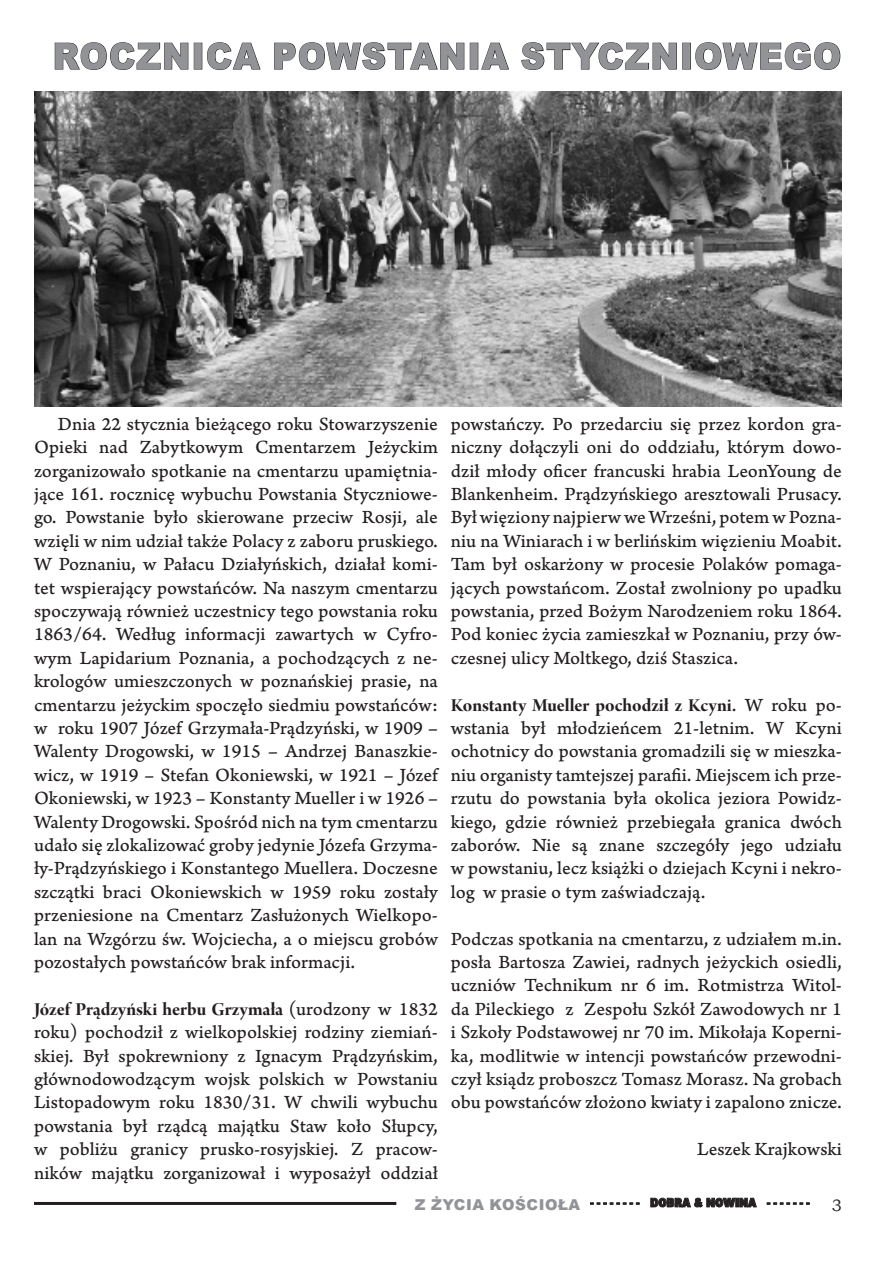
<style>
.page{position:relative;width:893px;height:1263px;background:#fff}
.page>*{position:absolute;margin:0;border:0;box-sizing:border-box;transform-origin:0 0}
.t1{font:900 36px "Arial";letter-spacing:.035em;color:#919396;scale:.94 1}
.t2{font:19.5px/23.4px "Arno Pro Caption";color:#231f20;text-align:justify}
.t3{font:16.5px "Bookman Old Style";color:#231f20}
.t4{font:900 12px "EFN Gilead";color:#231f20}
.s1{font-family:"Arno Pro Bold Display"}
.s2{font-family:"Arial";font-size:15px;color:#919396}
</style>
<div class="page">
<hr style="left:34px;top:1202px;width:362px;height:3px;background:#231f20">
<svg style="left:590px;top:1202px;width:50px;height:2px"></svg>
<svg style="left:650px;top:1197px;width:107px;height:11px"></svg>
<svg style="left:767px;top:1202px;width:43px;height:2px"></svg>
<svg style="left:54px;top:42px;width:135px;height:28px"></svg>
<div style="left:194px;top:43px;width:8px;height:27px;border:1px solid #231f20"></div>
<svg style="left:207px;top:42px;width:54px;height:28px"></svg>
<svg style="left:274px;top:42px;width:191px;height:28px"></svg>
<div style="left:470px;top:43px;width:8px;height:27px;border:1px solid #231f20"></div>
<svg style="left:481px;top:42px;width:28px;height:28px"></svg>
<svg style="left:521px;top:42px;width:156px;height:28px"></svg>
<div style="left:682px;top:43px;width:9px;height:27px;border:1px solid #231f20"></div>
<svg style="left:695px;top:42px;width:146px;height:28px"></svg>
<img style="left:34px;top:92px;width:808px;height:314px">
<p class="t1" style="left:53px;top:30px;width:840px">ROCZNICA POWSTANIA STYCZNIOWEGO</p>
<p class="t2" style="left:34px;top:413px;width:405px;text-indent:24px">Dnia 22 stycznia bieżącego roku Stowarzyszenie Opieki nad Zabytkowym Cmentarzem Jeżyckim zorganizowało spotkanie na cmentarzu upamiętnia&shy;jące 161. rocznicę wybuchu Powstania Styczniowe&shy;go. Powstanie było skierowane przeciw Rosji, ale wzięli w nim udział także Polacy z zaboru pruskiego.<br>W Poznaniu, w Pałacu Działyńskich, działał komi&shy;tet wspierający powstańców. Na naszym cmentarzu spoczywają również uczestnicy tego powstania roku 1863/64. Według informacji zawartych w Cyfro&shy;wym Lapidarium Poznania, a pochodzących z ne&shy;krologów umieszczonych w poznańskiej prasie, na cmentarzu jeżyckim spoczęło siedmiu powstańców: w roku 1907 Józef Grzymała-Prądzyński, w 1909 – Walenty Drogowski, w 1915 – Andrzej Banaszkie&shy;wicz, w 1919 – Stefan Okoniewski, w 1921 – Józef Okoniewski, w 1923 – Konstanty Mueller i w 1926 – Walenty Drogowski. Spośród nich na tym cmentarzu udało się zlokalizować groby jedynie Józefa Grzyma&shy;ły-Prądzyńskiego i Konstantego Muellera. Doczesne szczątki braci Okoniewskich w 1959 roku zostały przeniesione na Cmentarz Zasłużonych Wielkopo&shy;lan na Wzgórzu św. Wojciecha, a o miejscu grobów pozostałych powstańców brak informacji.</p>
<p class="t2" style="left:34px;top:998px;width:405px"><span class="s1">Józef Prądzyński herbu Grzymała</span> (urodzony w 1832 roku) pochodził z wielkopolskiej rodziny ziemiań&shy;skiej. Był spokrewniony z Ignacym Prądzyńskim, głównodowodzącym wojsk polskich w Powstaniu Listopadowym roku 1830/31. W chwili wybuchu powstania był rządcą majątku Staw koło Słupcy, w pobliżu granicy prusko-rosyjskiej. Z pracow&shy;ników majątku zorganizował i wyposażył oddział</p>
<p class="t2" style="left:451px;top:413px;width:393px">powstańczy. Po przedarciu się przez kordon gra&shy;niczny dołączyli oni do oddziału, którym dowo&shy;dził młody oficer francuski hrabia LeonYoung de Blankenheim. Prądzyńskiego aresztowali Prusacy.<br>Był więziony najpierw we Wrześni, potem w Pozna&shy;niu na Winiarach i w berlińskim więzieniu Moabit.<br>Tam był oskarżony w procesie Polaków pomaga&shy;jących powstańcom. Został zwolniony po upadku powstania, przed Bożym Narodzeniem roku 1864.<br>Pod koniec życia zamieszkał w Poznaniu, przy ów&shy;czesnej ulicy Moltkego, dziś Staszica.</p>
<p class="t2" style="left:451px;top:694px;width:393px"><span class="s1">Konstanty Mueller pochodził z Kcyni</span>. W roku po&shy;wstania był młodzieńcem 21-letnim. W Kcyni ochotnicy do powstania gromadzili się w mieszka&shy;niu organisty tamtejszej parafii. Miejscem ich prze&shy;rzutu do powstania była okolica jeziora Powidz&shy;kiego, gdzie również przebiegała granica dwóch zaborów. Nie są znane szczegóły jego udziału w powstaniu, lecz książki o dziejach Kcyni i nekro&shy;log w prasie o tym zaświadczają.</p>
<p class="t2" style="left:451px;top:928px;width:393px">Podczas spotkania na cmentarzu, z udziałem m.in. posła Bartosza Zawiei, radnych jeżyckich osiedli, uczniów Technikum nr 6 im. Rotmistrza Witol&shy;da Pileckiego z Zespołu Szkół Zawodowych nr 1 i Szkoły Podstawowej nr 70 im. Mikołaja Koperni&shy;ka, modlitwie w intencji powstańców przewodni&shy;czył ksiądz proboszcz Tomasz Morasz. Na grobach obu powstańców złożono kwiaty i zapalono znicze.</p>
<p class="t2" style="left:697px;top:1138px;width:146px">Leszek Krajkowski</p>
<p class="t4" style="left:415px;top:1195px;width:396px"><span class="s2">Z ŻYCIA KOŚCIOŁA</span> - - - - - - - - DOBRA &amp; NOWINA - - - - - - -</p>
<p class="t3" style="left:832px;top:1195px;width:12px">3</p>
</div>
